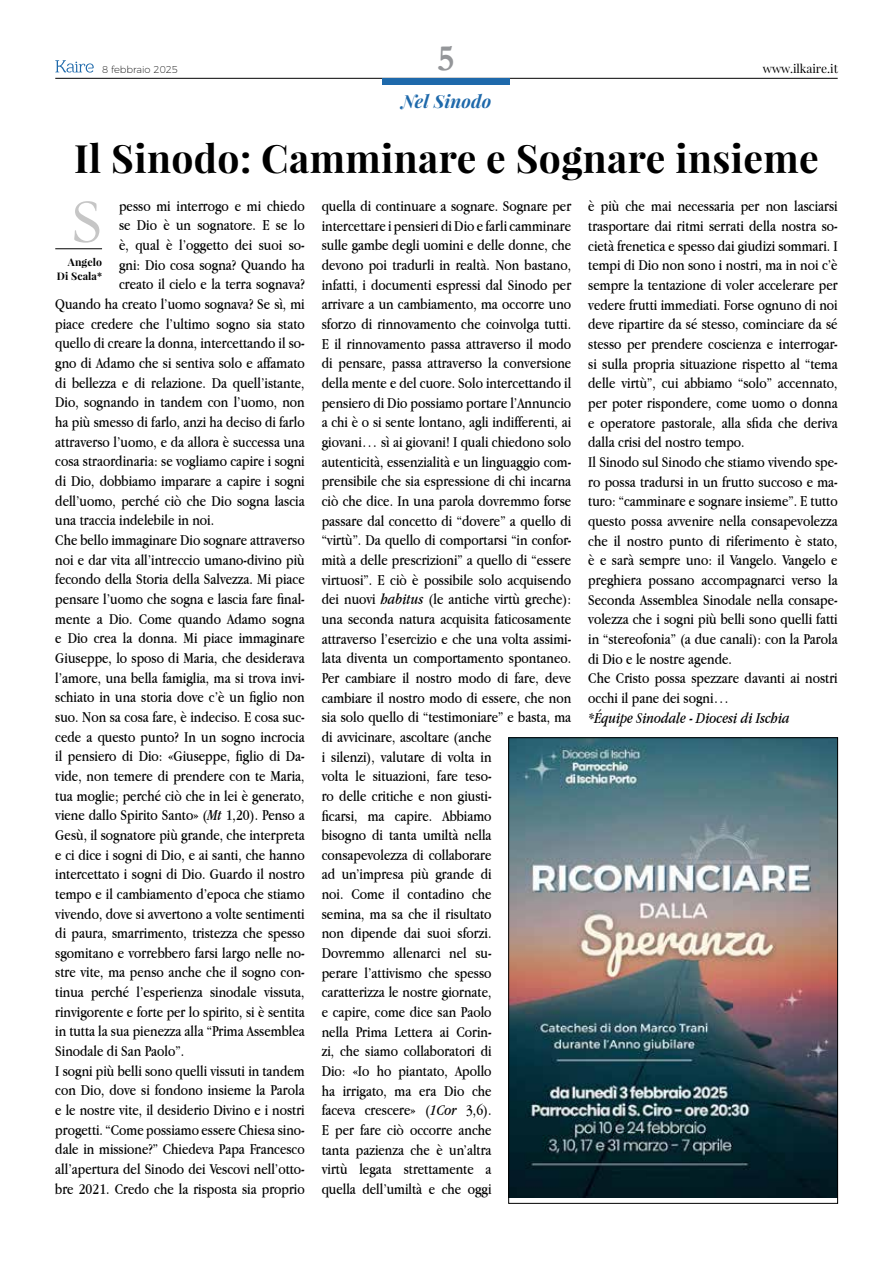
<style>
.page{position:relative;width:893px;height:1263px;background:#fff}
.page>*{position:absolute;margin:0;border:0;box-sizing:border-box;transform-origin:0 0}
.t1{font:63px "Garamond";color:#c6c6c6}
.t2{font:700 39px "Playfair Display";letter-spacing:.01em;color:#000}
.t3{font:700 37.5px "Garamond";color:#949699}
.t4{font:italic 700 18px "Playfair Display";letter-spacing:.01em;color:#1e69ab}
.t5{font:15.75px/19.6px "Apple Garamond";color:#000}
.t6{font:italic 15.75px "Apple Garamond";color:#000}
.t7{font:12px "Playfair Display";color:#000}
.t8{font:700 10.5px/13.5px "Playfair Display";letter-spacing:.01em;color:#000;text-align:right}
.t9{font:200 9.9px "Montserrat";color:#000}
.s1{font-style:italic}
</style>
<div class="page">
<hr style="left:55px;top:78px;width:783px;height:1px;background:#000">
<div style="left:382px;top:78px;width:127px;height:7px;background:#1e69ab"></div>
<svg style="left:55px;top:60px;width:39px;height:13px"></svg>
<hr style="left:55px;top:248px;width:47px;height:1px;background:#000">
<img style="left:511px;top:740px;width:325px;height:457px">
<div style="left:509px;top:738px;width:329px;height:465px;border:1px solid #000"></div>
<p class="t9" style="left:102px;top:62px;width:77px">8 febbraio 2025</p>
<h3 class="t3" style="left:437px;top:36px;width:19px">5</h3>
<p class="t4" style="left:401px;top:89px;width:91px">Nel Sinodo</p>
<p class="t7" style="left:763px;top:61px;width:77px">www.ilkaire.it</p>
<h2 class="t2" style="left:74px;top:134px;width:746px">Il Sinodo: Camminare e Sognare insieme</h2>
<p class="t5" style="left:119px;top:196px;width:187px">pesso mi interrogo e mi chiedo</p>
<p class="t5" style="left:119px;top:215px;width:187px">se Dio è un sognatore. E se lo</p>
<p class="t5" style="left:119px;top:235px;width:187px">è, qual è l’oggetto dei suoi so-</p>
<p class="t5" style="left:119px;top:255px;width:187px">gni: Dio cosa sogna? Quando ha</p>
<p class="t5" style="left:119px;top:274px;width:187px">creato il cielo e la terra sognava?</p>
<p class="t5" style="left:55px;top:294px;width:251px">Quando ha creato l’uomo sognava? Se sì, mi</p>
<p class="t5" style="left:55px;top:314px;width:251px">piace credere che l’ultimo sogno sia stato</p>
<p class="t5" style="left:55px;top:333px;width:251px">quello di creare la donna, intercettando il so-</p>
<p class="t5" style="left:55px;top:353px;width:251px">gno di Adamo che si sentiva solo e affamato</p>
<p class="t5" style="left:55px;top:372px;width:251px">di bellezza e di relazione. Da quell’istante,</p>
<p class="t5" style="left:55px;top:392px;width:251px">Dio, sognando in tandem con l’uomo, non</p>
<p class="t5" style="left:55px;top:412px;width:251px">ha più smesso di farlo, anzi ha deciso di farlo</p>
<p class="t5" style="left:55px;top:431px;width:251px">attraverso l’uomo, e da allora è successa una</p>
<p class="t5" style="left:55px;top:451px;width:251px">cosa straordinaria: se vogliamo capire i sogni</p>
<p class="t5" style="left:55px;top:471px;width:251px">di Dio, dobbiamo imparare a capire i sogni</p>
<p class="t5" style="left:55px;top:490px;width:251px">dell’uomo, perché ciò che Dio sogna lascia</p>
<p class="t5" style="left:55px;top:510px;width:160px">una traccia indelebile in noi.</p>
<p class="t5" style="left:55px;top:530px;width:251px">Che bello immaginare Dio sognare attraverso</p>
<p class="t5" style="left:55px;top:549px;width:251px">noi e dar vita all’intreccio umano-divino più</p>
<p class="t5" style="left:55px;top:569px;width:251px">fecondo della Storia della Salvezza. Mi piace</p>
<p class="t5" style="left:55px;top:589px;width:251px">pensare l’uomo che sogna e lascia fare final-</p>
<p class="t5" style="left:55px;top:608px;width:251px">mente a Dio. Come quando Adamo sogna</p>
<p class="t5" style="left:55px;top:628px;width:251px">e Dio crea la donna. Mi piace immaginare</p>
<p class="t5" style="left:55px;top:648px;width:251px">Giuseppe, lo sposo di Maria, che desiderava</p>
<p class="t5" style="left:55px;top:667px;width:251px">l’amore, una bella famiglia, ma si trova invi-</p>
<p class="t5" style="left:55px;top:687px;width:251px">schiato in una storia dove c’è un figlio non</p>
<p class="t5" style="left:55px;top:707px;width:251px">suo. Non sa cosa fare, è indeciso. E cosa suc-</p>
<p class="t5" style="left:55px;top:726px;width:251px">cede a questo punto? In un sogno incrocia</p>
<p class="t5" style="left:55px;top:746px;width:251px">il pensiero di Dio: «Giuseppe, figlio di Da-</p>
<p class="t5" style="left:55px;top:766px;width:251px">vide, non temere di prendere con te Maria,</p>
<p class="t5" style="left:55px;top:785px;width:251px">tua moglie; perché ciò che in lei è generato,</p>
<p class="t5" style="left:55px;top:805px;width:251px">viene dallo Spirito Santo» (<span class="s1">Mt</span> 1,20). Penso a</p>
<p class="t5" style="left:55px;top:825px;width:251px">Gesù, il sognatore più grande, che interpreta</p>
<p class="t5" style="left:55px;top:844px;width:251px">e ci dice i sogni di Dio, e ai santi, che hanno</p>
<p class="t5" style="left:55px;top:864px;width:251px">intercettato i sogni di Dio. Guardo il nostro</p>
<p class="t5" style="left:55px;top:884px;width:251px">tempo e il cambiamento d’epoca che stiamo</p>
<p class="t5" style="left:55px;top:903px;width:251px">vivendo, dove si avvertono a volte sentimenti</p>
<p class="t5" style="left:55px;top:923px;width:251px">di paura, smarrimento, tristezza che spesso</p>
<p class="t5" style="left:55px;top:943px;width:251px">sgomitano e vorrebbero farsi largo nelle no-</p>
<p class="t5" style="left:55px;top:962px;width:251px">stre vite, ma penso anche che il sogno con-</p>
<p class="t5" style="left:55px;top:982px;width:251px">tinua perché l’esperienza sinodale vissuta,</p>
<p class="t5" style="left:55px;top:1001px;width:251px">rinvigorente e forte per lo spirito, si è sentita</p>
<p class="t5" style="left:55px;top:1021px;width:251px">in tutta la sua pienezza alla “Prima Assemblea</p>
<p class="t5" style="left:55px;top:1041px;width:130px">Sinodale di San Paolo”.</p>
<p class="t5" style="left:55px;top:1060px;width:251px">I sogni più belli sono quelli vissuti in tandem</p>
<p class="t5" style="left:55px;top:1080px;width:251px">con Dio, dove si fondono insieme la Parola</p>
<p class="t5" style="left:55px;top:1100px;width:251px">e le nostre vite, il desiderio Divino e i nostri</p>
<p class="t5" style="left:55px;top:1119px;width:251px">progetti. “Come possiamo essere Chiesa sino-</p>
<p class="t5" style="left:55px;top:1139px;width:251px">dale in missione?” Chiedeva Papa Francesco</p>
<p class="t5" style="left:55px;top:1159px;width:251px">all’apertura del Sinodo dei Vescovi nell’otto-</p>
<p class="t5" style="left:55px;top:1178px;width:251px">bre 2021. Credo che la risposta sia proprio</p>
<h1 class="t1" style="left:72px;top:184px;width:32px">S</h1>
<p class="t8" style="left:57px;top:256px;width:47px">Angelo<br>Di Scala*</p>
<p class="t5" style="left:322px;top:196px;width:251px">quella di continuare a sognare. Sognare per intercettare i pensieri di Dio e farli camminare sulle gambe degli uomini e delle donne, che devono poi tradurli in realtà. Non bastano, infatti, i documenti espressi dal Sinodo per arrivare a un cambiamento, ma occorre uno sforzo di rinnovamento che coinvolga tutti.<br>E il rinnovamento passa attraverso il modo di pensare, passa attraverso la conversione della mente e del cuore. Solo intercettando il pensiero di Dio possiamo portare l’Annuncio a chi è o si sente lontano, agli indifferenti, ai giovani… sì ai giovani! I quali chiedono solo autenticità, essenzialità e un linguaggio com&shy;prensibile che sia espressione di chi incarna ciò che dice. In una parola dovremmo forse passare dal concetto di “dovere” a quello di “virtù”. Da quello di comportarsi “in confor&shy;mità a delle prescrizioni” a quello di “essere virtuosi”. E ciò è possibile solo acquisendo dei nuovi <span class="s1">habitus</span> (le antiche virtù greche): una seconda natura acquisita faticosamente attraverso l’esercizio e che una volta assimi&shy;lata diventa un comportamento spontaneo.<br>Per cambiare il nostro modo di fare, deve cambiare il nostro modo di essere, che non sia solo quello di “testimoniare” e basta, ma di avvicinare, ascoltare (anche<br>i silenzi), valutare di volta in<br>volta le situazioni, fare teso-<br>ro delle critiche e non giusti-<br>ficarsi, ma capire. Abbiamo<br>bisogno di tanta umiltà nella consapevolezza di collaborare<br>ad un’impresa più grande di<br>noi. Come il contadino che<br>semina, ma sa che il risultato<br>non dipende dai suoi sforzi.<br>Dovremmo allenarci nel su-<br>perare l’attivismo che spesso<br>caratterizza le nostre giornate,<br>e capire, come dice san Paolo<br>nella Prima Lettera ai Corin-<br>zi, che siamo collaboratori di<br>Dio: «Io ho piantato, Apollo<br>ha irrigato, ma era Dio che<br>faceva crescere» (<span class="s1">1Cor</span> 3,6).<br>E per fare ciò occorre anche<br>tanta pazienza che è un’altra<br>virtù legata strettamente a<br>quella dell’umiltà e che oggi</p>
<p class="t5" style="left:588px;top:196px;width:251px">è più che mai necessaria per non lasciarsi trasportare dai ritmi serrati della nostra so&shy;cietà frenetica e spesso dai giudizi sommari. I tempi di Dio non sono i nostri, ma in noi c’è sempre la tentazione di voler accelerare per vedere frutti immediati. Forse ognuno di noi deve ripartire da sé stesso, cominciare da sé stesso per prendere coscienza e interrogar&shy;si sulla propria situazione rispetto al “tema delle virtù”, cui abbiamo “solo” accennato, per poter rispondere, come uomo o donna e operatore pastorale, alla sfida che deriva dalla crisi del nostro tempo.<br>Il Sinodo sul Sinodo che stiamo vivendo spe&shy;ro possa tradursi in un frutto succoso e ma&shy;turo: “camminare e sognare insieme”. E tutto questo possa avvenire nella consapevolezza che il nostro punto di riferimento è stato, è e sarà sempre uno: il Vangelo. Vangelo e preghiera possano accompagnarci verso la Seconda Assemblea Sinodale nella consape&shy;volezza che i sogni più belli sono quelli fatti in “stereofonia” (a due canali): con la Parola di Dio e le nostre agende.<br>Che Cristo possa spezzare davanti ai nostri occhi il pane dei sogni…</p>
<p class="t6" style="left:588px;top:708px;width:203px">*Équipe Sinodale - Diocesi di Ischia</p>
</div>
